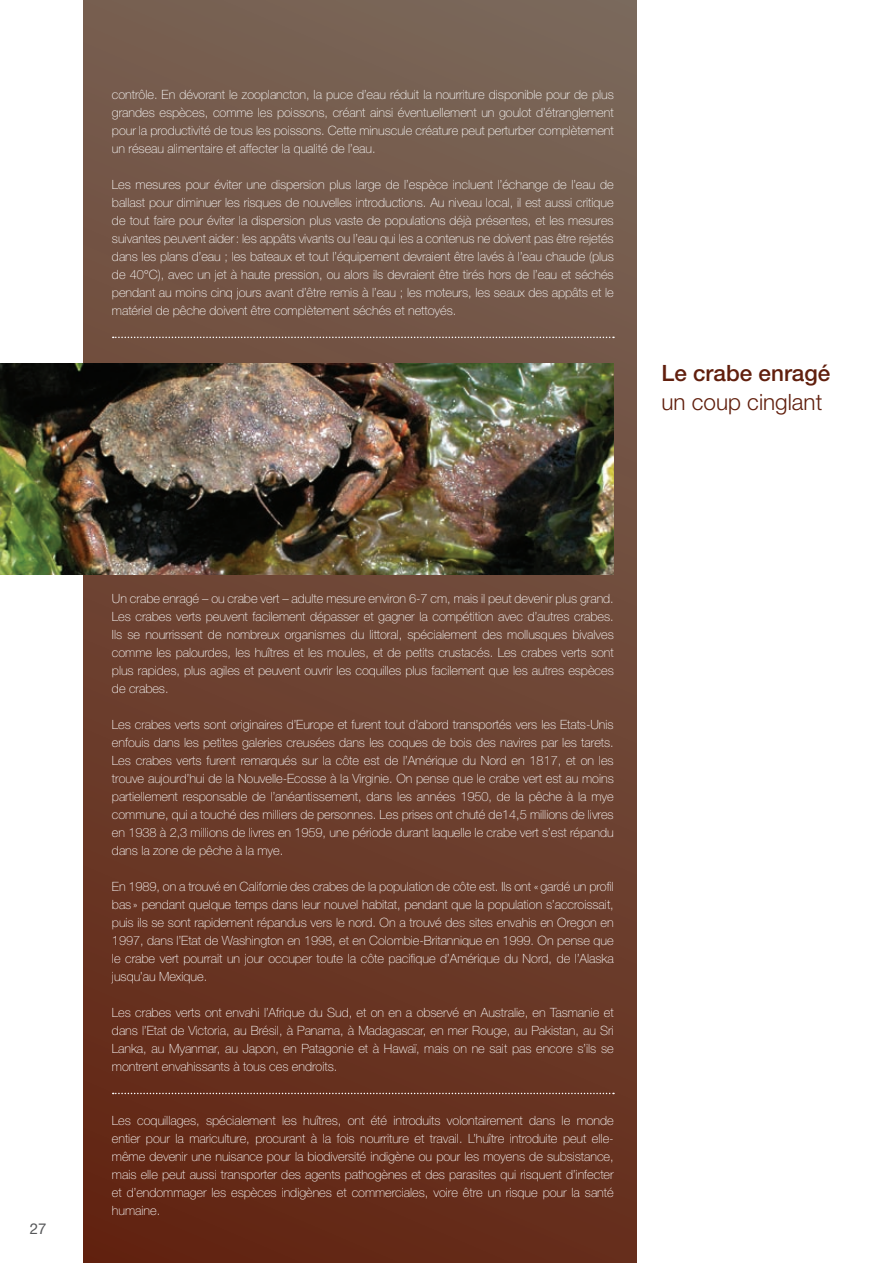
<style>
.page{position:relative;width:893px;height:1263px;background:#fff}
.page>*{position:absolute;margin:0;border:0;box-sizing:border-box;transform-origin:0 0}
.t1{font:300 22.5px "Helvetica Neue";color:#611f0d}
.t2{font:500 22.5px "Helvetica Neue";color:#611f0d}
.t3{font:15px "Helvetica Neue";color:#57585a}
.t4{font:100 12.75px/18px "Helvetica Neue";letter-spacing:-.005em;color:#fff;text-align:justify}
</style>
<div class="page">
<div style="left:84px;top:0;width:552px;height:1263px;background:linear-gradient(to bottom,#796658,#642815)"></div>
<svg style="left:113px;top:337px;width:501px;height:1px"></svg>
<svg style="left:113px;top:1093px;width:501px;height:1px"></svg>
<img style="left:0;top:364px;width:614px;height:210px">
<p class="t4" style="left:112px;top:86px;width:503px">contrôle. En dévorant le zooplancton, la puce d’eau réduit la nourriture disponible pour de plus grandes espèces, comme les poissons, créant ainsi éventuellement un goulot d’étranglement pour la productivité de tous les poissons. Cette minuscule créature peut perturber complètement un réseau alimentaire et affecter la qualité de l’eau.</p>
<p class="t4" style="left:112px;top:176px;width:503px">Les mesures pour éviter une dispersion plus large de l’espèce incluent l’échange de l’eau de ballast pour diminuer les risques de nouvelles introductions. Au niveau local, il est aussi critique de tout faire pour éviter la dispersion plus vaste de populations déjà présentes, et les mesures suivantes peuvent aider: les appâts vivants ou l’eau qui les a contenus ne doivent pas être rejetés dans les plans d’eau ; les bateaux et tout l’équipement devraient être lavés à l’eau chaude (plus de 40°C), avec un jet à haute pression, ou alors ils devraient être tirés hors de l’eau et séchés pendant au moins cinq jours avant d’être remis à l’eau ; les moteurs, les seaux des appâts et le matériel de pêche doivent être complètement séchés et nettoyés.</p>
<p class="t2" style="left:661px;top:360px;width:170px">Le crabe enragé</p>
<p class="t1" style="left:661px;top:388px;width:162px">un coup cinglant</p>
<p class="t3" style="left:30px;top:1219px;width:18px">27</p>
<p class="t4" style="left:112px;top:590px;width:503px">Un crabe enragé – ou crabe vert – adulte mesure environ 6-7 cm, mais il peut devenir plus grand.<br>Les crabes verts peuvent facilement dépasser et gagner la compétition avec d’autres crabes.<br>Ils se nourrissent de nombreux organismes du littoral, spécialement des mollusques bivalves comme les palourdes, les huîtres et les moules, et de petits crustacés. Les crabes verts sont plus rapides, plus agiles et peuvent ouvrir les coquilles plus facilement que les autres espèces de crabes.</p>
<p class="t4" style="left:112px;top:716px;width:503px">Les crabes verts sont originaires d’Europe et furent tout d’abord transportés vers les Etats-Unis enfouis dans les petites galeries creusées dans les coques de bois des navires par les tarets.<br>Les crabes verts furent remarqués sur la côte est de l’Amérique du Nord en 1817, et on les trouve aujourd’hui de la Nouvelle-Ecosse à la Virginie. On pense que le crabe vert est au moins partiellement responsable de l’anéantissement, dans les années 1950, de la pêche à la mye commune, qui a touché des milliers de personnes. Les prises ont chuté de14,5 millions de livres en 1938 à 2,3 millions de livres en 1959, une période durant laquelle le crabe vert s’est répandu dans la zone de pêche à la mye.</p>
<p class="t4" style="left:112px;top:878px;width:503px">En 1989, on a trouvé en Californie des crabes de la population de côte est. Ils ont «gardé un profil bas» pendant quelque temps dans leur nouvel habitat, pendant que la population s’accroissait, puis ils se sont rapidement répandus vers le nord. On a trouvé des sites envahis en Oregon en 1997, dans l’Etat de Washington en 1998, et en Colombie-Britannique en 1999. On pense que le crabe vert pourrait un jour occuper toute la côte pacifique d’Amérique du Nord, de l’Alaska jusqu’au Mexique.</p>
<p class="t4" style="left:112px;top:1004px;width:503px">Les crabes verts ont envahi l’Afrique du Sud, et on en a observé en Australie, en Tasmanie et dans l’Etat de Victoria, au Brésil, à Panama, à Madagascar, en mer Rouge, au Pakistan, au Sri Lanka, au Myanmar, au Japon, en Patagonie et à Hawaï, mais on ne sait pas encore s’ils se montrent envahissants à tous ces endroits.</p>
<p class="t4" style="left:112px;top:1112px;width:503px">Les coquillages, spécialement les huîtres, ont été introduits volontairement dans le monde entier pour la mariculture, procurant à la fois nourriture et travail. L’huître introduite peut elle&shy;même devenir une nuisance pour la biodiversité indigène ou pour les moyens de subsistance, mais elle peut aussi transporter des agents pathogènes et des parasites qui risquent d’infecter et d’endommager les espèces indigènes et commerciales, voire être un risque pour la santé humaine.</p>
</div>
